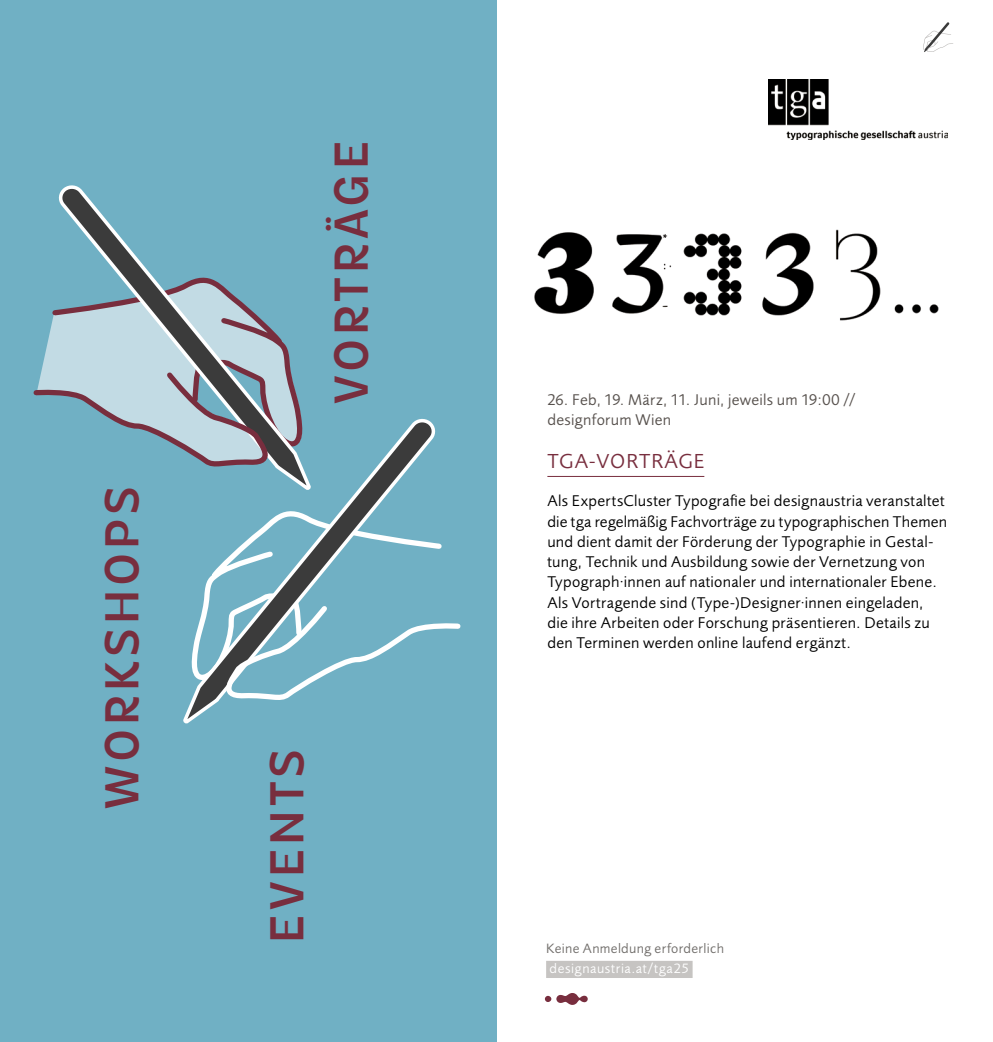
<style>
.page{position:relative;width:993px;height:1042px;background:#fff}
.page>*{position:absolute;margin:0;border:0;box-sizing:border-box;transform-origin:0 0}
.t1{font:47.25px "Venice Blvd";letter-spacing:.08em;color:#782e3e}
.t2{font:21px "Foundry Sans";letter-spacing:.05em;color:#782e3e}
.t3{font:16.1px/20.3px "Foundry Sans";letter-spacing:.02em;color:#000}
.t4{font:16.1px/20.3px "Foundry Sans";letter-spacing:.02em;color:#57514d}
.t5{font:14px "Foundry Sans";letter-spacing:.025em;color:#716e6b}
.t6{font:14px "Foundry Sans";letter-spacing:.045em;color:#fff}
</style>
<div class="page">
<div style="left:0;top:0;width:496px;height:1042px;background:#70b0c4"></div>
<svg style="left:55px;top:185px;width:246px;height:230px"></svg>
<svg style="left:33px;top:370px;width:244px;height:78px"></svg>
<svg style="left:180px;top:415px;width:258px;height:309px"></svg>
<svg style="left:217px;top:603px;width:244px;height:98px"></svg>
<div style="left:544px;top:996px;width:7px;height:6px;background:#782e3e;border-radius:50%"></div>
<svg style="left:556px;top:993px;width:31px;height:12px"></svg>
<div style="left:546px;top:961px;width:146px;height:17px;background:#c6c4c2"></div>
<hr style="left:547px;top:476px;width:157px;height:1px;background:#782e3e">
<img style="left:768px;top:79px;width:178px;height:60px">
<img style="left:534px;top:229px;width:405px;height:92px">
<svg style="left:923px;top:22px;width:29px;height:30px"></svg>
<h1 class="t1" style="left:94px;top:810px;width:325px;rotate:-90deg">WORKSHOPS</h1>
<h1 class="t1" style="left:323px;top:405px;width:267px;rotate:-90deg">VORTRÄGE</h1>
<h1 class="t1" style="left:258px;top:943px;width:195px;rotate:-90deg">EVENTS</h1>
<p class="t4" style="left:547px;top:389px;width:310px">26. Feb, 19. März, 11. Juni, jeweils um 19:00 // designforum Wien</p>
<h2 class="t2" style="left:547px;top:450px;width:158px">TGA-VORTRÄGE</h2>
<p class="t3" style="left:547px;top:491px;width:401px">Als ExpertsCluster Typografie bei designaustria veranstaltet die tga regelmäßig Fachvorträge zu typographischen Themen und dient damit der Förderung der Typographie in Gestal&shy;tung, Technik und Ausbildung sowie der Vernetzung von Typograph·innen auf nationaler und internationaler Ebene.<br>Als Vortragende sind (Type-)Designer·innen eingeladen, die ihre Arbeiten oder Forschung präsentieren. Details zu den Terminen werden online laufend ergänzt.</p>
<p class="t5" style="left:546px;top:940px;width:179px">Keine Anmeldung erforderlich</p>
<p class="t6" style="left:549px;top:961px;width:141px">designaustria.at/tga25</p>
</div>
